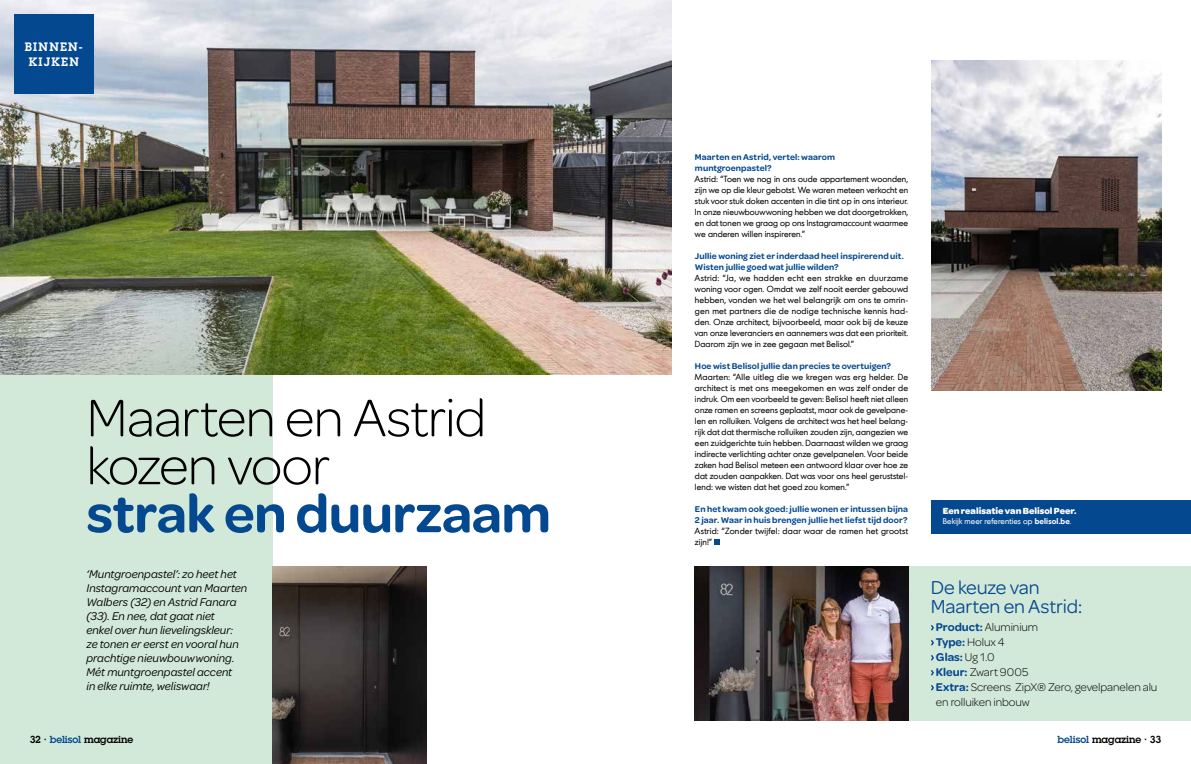
<style>
.page{position:relative;width:1191px;height:764px;background:#fff}
.page>*{position:absolute;margin:0;border:0;box-sizing:border-box;transform-origin:0 0}
.t1{font:300 56px/48px "Omnes";letter-spacing:-.02em;color:#000}
.t2{font:600 56px "Omnes";letter-spacing:-.01em;color:#04488f}
.t3{font:20px/19px "Omnes";letter-spacing:-.01em;color:#04488f}
.t4{font:italic 12px/14px "Omnes";color:#000}
.t5{font:300 12px/15px "Omnes";letter-spacing:-.005em;color:#000}
.t6{font:600 12px/14.4px "Lubalin Graph LT";letter-spacing:.095em;color:#fff;text-align:center}
.t7{font:600 10px "Lubalin Graph LT";letter-spacing:-.005em;color:#000}
.t8{font:700 9.5px "Omnes";letter-spacing:-.005em;color:#fff}
.t9{font:600 9px/11px "Omnes";letter-spacing:.01em;color:#04488f}
.t10{font:8.5px/11px "Montreal";letter-spacing:.015em;color:#000;text-align:justify}
.t11{font:8px "Montreal";letter-spacing:.015em;color:#fff}
.s1{font-weight:600}
.s2{font-weight:600;color:#04488f}
.s3{color:#04488f}
</style>
<div class="page">
<div style="left:908px;top:567px;width:283px;height:154px;background:#d2e8d8"></div>
<svg style="left:931px;top:625px;width:3px;height:6px"></svg>
<svg style="left:931px;top:640px;width:3px;height:6px"></svg>
<svg style="left:931px;top:655px;width:3px;height:6px"></svg>
<svg style="left:931px;top:670px;width:3px;height:6px"></svg>
<svg style="left:931px;top:685px;width:3px;height:6px"></svg>
<div style="left:0;top:366px;width:273px;height:398px;background:#d2e8d8"></div>
<div style="left:931px;top:501px;width:260px;height:33px;background:#04488f"></div>
<img style="left:0;top:0;width:671px;height:374px">
<svg style="left:714px;top:539px;width:6px;height:6px"></svg>
<img style="left:695px;top:567px;width:213px;height:154px">
<img style="left:273px;top:567px;width:154px;height:197px">
<img style="left:931px;top:61px;width:230px;height:330px">
<div style="left:14px;top:14px;width:80px;height:80px;background:#04488f"></div>
<h3 class="t6" style="left:25px;top:40px;width:59px">BINNEN-<br>KIJKEN</h3>
<h1 class="t1" style="left:86px;top:392px;width:401px">Maarten en Astrid kozen voor</h1>
<h1 class="t2" style="left:86px;top:475px;width:466px">strak en duurzaam</h1>
<p class="t4" style="left:86px;top:566px;width:162px">‘Muntgroenpastel’: zo heet het<br>Instagramaccount van Maarten<br>Walbers (32) en Astrid Fanara (33). En nee, dat gaat niet<br>enkel over hun lievelingskleur:<br>ze tonen er eerst en vooral hun prachtige nieuwbouwwoning.<br>Mét muntgroenpastel accent<br>in elke ruimte, weliswaar!</p>
<p class="t9" style="left:695px;top:151px;width:141px">Maarten en Astrid, vertel: waarom muntgroenpastel?</p>
<p class="t10" style="left:695px;top:173px;width:215px">Astrid: “Toen we nog in ons oude appartement woonden, zijn we op die kleur gebotst. We waren meteen verkocht en stuk voor stuk doken accenten in die tint op in ons interieur.<br>In onze nieuwbouwwoning hebben we dat doorgetrokken, en dat tonen we graag op ons Instagramaccount waarmee we anderen willen inspireren."</p>
<p class="t9" style="left:695px;top:250px;width:210px">Jullie woning ziet er inderdaad heel inspirerend uit.<br>Wisten jullie goed wat jullie wilden?</p>
<p class="t10" style="left:695px;top:272px;width:215px">Astrid: “Ja, we hadden echt een strakke en duurzame woning voor ogen. Omdat we zelf nooit eerder gebouwd hebben, vonden we het wel belangrijk om ons te omrin&shy;gen met partners die de nodige technische kennis had&shy;den. Onze architect, bijvoorbeeld, maar ook bij de keuze van onze leveranciers en aannemers was dat een prioriteit.<br>Daarom zijn we in zee gegaan met Belisol.”</p>
<p class="t9" style="left:695px;top:360px;width:198px">Hoe wist Belisol jullie dan precies te overtuigen?</p>
<p class="t10" style="left:695px;top:371px;width:215px">Maarten: “Alle uitleg die we kregen was erg helder. De architect is met ons meegekomen en was zelf onder de indruk. Om een voorbeeld te geven: Belisol heeft niet alleen onze ramen en screens geplaatst, maar ook de gevelpane&shy;len en rolluiken. Volgens de architect was het heel belang&shy;rijk dat dat thermische rolluiken zouden zijn, aangezien we een zuidgerichte tuin hebben. Daarnaast wilden we graag indirecte verlichting achter onze gevelpanelen. Voor beide zaken had Belisol meteen een antwoord klaar over hoe ze dat zouden aanpakken. Dat was voor ons heel geruststel&shy;lend: we wisten dat het goed zou komen.”</p>
<p class="t9" style="left:695px;top:503px;width:214px">En het kwam ook goed: jullie wonen er intussen bijna<br>2 jaar. Waar in huis brengen jullie het liefst tijd door?</p>
<p class="t10" style="left:695px;top:525px;width:215px">Astrid: “Zonder twijfel: daar waar de ramen het grootst zijn!"</p>
<p class="t8" style="left:942px;top:505px;width:135px">Een realisatie van Belisol Peer.</p>
<p class="t11" style="left:942px;top:516px;width:130px">Bekijk meer referenties op <span class="s1">belisol.be</span>.</p>
<h2 class="t3" style="left:930px;top:577px;width:153px">De keuze van<br>Maarten en Astrid:</h2>
<h3 class="t5" style="left:936px;top:619px;width:223px"><span class="s2">Product:</span> Aluminium<br><span class="s2">Type:</span> Holux 4<br><span class="s2">Glas:</span> Ug 1.0<br><span class="s2">Kleur:</span> Zwart 9005<br><span class="s2">Extra:</span> Screens ZipX® Zero, gevelpanelen alu en rolluiken inbouw</h3>
<p class="t7" style="left:30px;top:733px;width:105px">32 · <span class="s3">belisol</span> magazine</p>
<p class="t7" style="left:1057px;top:733px;width:105px"><span class="s3">belisol</span> magazine · 33</p>
</div>
